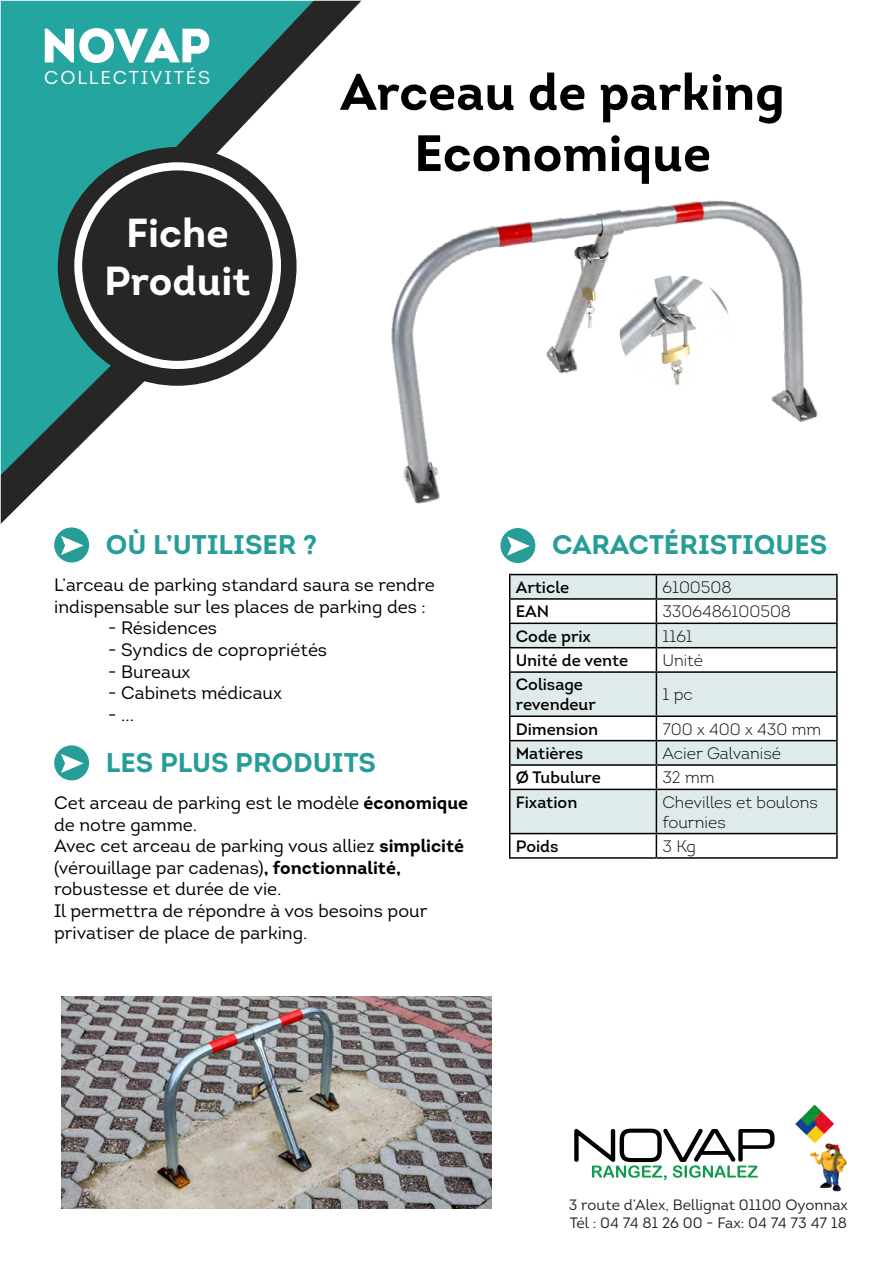
<style>
.page{position:relative;width:893px;height:1263px;background:#fff}
.page>*{position:absolute;margin:0;border:0;box-sizing:border-box;transform-origin:0 0}
.t1{font:700 51px/61.2px "Intro";color:#000;text-align:center}
.t2{font:700 40.5px/48.6px "Intro";color:#fdfeff;text-align:center}
.t3{font:700 27px "Intro";color:#279d98}
.t4{font:18.6px "Intro";letter-spacing:.1em;color:#fff}
.t5{font:18px/21.6px "Intro";color:#000}
.t6{font:300 16.5px/19.8px "Intro";color:#000}
.t7{font:16.5px/19.8px "Intro";color:#000}
.t8{font:15px/18px "Intro";color:#272624}
.s1{font-weight:700}
</style>
<div class="page">
<svg style="left:3px;top:3px;width:293px;height:383px;fill:#25a5a0"></svg>
<svg style="left:3px;top:342px;width:164px;height:180px"></svg>
<div style="left:59px;top:148px;width:237px;height:237px;background:#272624;border-radius:50%"></div>
<div style="left:74px;top:162px;width:207px;height:207px;background:#fff;border-radius:50%"></div>
<div style="left:82px;top:170px;width:191px;height:191px;background:#272624;border-radius:50%"></div>
<svg style="left:45px;top:0;width:317px;height:162px"></svg>
<svg style="left:574px;top:1128px;width:200px;height:52px"></svg>
<img style="left:795px;top:1104px;width:52px;height:88px">
<img style="left:391px;top:200px;width:428px;height:304px">
<img style="left:61px;top:996px;width:430px;height:213px">
<svg style="left:510px;top:575px;width:326px;height:140px;fill:#dfebeb"></svg>
<hr style="left:509px;top:574px;width:147px;height:1px;background:#000">
<hr style="left:656px;top:574px;width:182px;height:1px;background:#000">
<hr style="left:836px;top:575px;width:2px;height:23px;background:#000">
<hr style="left:509px;top:598px;width:147px;height:2px;background:#000">
<hr style="left:656px;top:598px;width:182px;height:2px;background:#000">
<hr style="left:836px;top:600px;width:2px;height:22px;background:#000">
<hr style="left:509px;top:622px;width:147px;height:2px;background:#000">
<hr style="left:656px;top:622px;width:182px;height:2px;background:#000">
<hr style="left:836px;top:624px;width:2px;height:23px;background:#000">
<hr style="left:509px;top:647px;width:147px;height:1px;background:#000">
<svg style="left:509px;top:575px;width:1px;height:96px"></svg>
<hr style="left:656px;top:647px;width:182px;height:1px;background:#000">
<svg style="left:656px;top:575px;width:1px;height:96px"></svg>
<hr style="left:836px;top:648px;width:2px;height:23px;background:#000">
<hr style="left:509px;top:671px;width:147px;height:2px;background:#000">
<hr style="left:509px;top:673px;width:1px;height:42px;background:#000">
<hr style="left:656px;top:671px;width:182px;height:2px;background:#000">
<hr style="left:656px;top:673px;width:1px;height:42px;background:#000">
<hr style="left:836px;top:673px;width:2px;height:42px;background:#000">
<hr style="left:509px;top:715px;width:147px;height:2px;background:#000">
<hr style="left:656px;top:715px;width:182px;height:2px;background:#000">
<hr style="left:836px;top:717px;width:2px;height:23px;background:#000">
<hr style="left:656px;top:740px;width:182px;height:1px;background:#000">
<hr style="left:836px;top:741px;width:2px;height:23px;background:#000">
<hr style="left:656px;top:764px;width:182px;height:2px;background:#000">
<hr style="left:836px;top:766px;width:2px;height:23px;background:#000">
<hr style="left:656px;top:789px;width:182px;height:1px;background:#000">
<hr style="left:836px;top:790px;width:2px;height:43px;background:#000">
<hr style="left:656px;top:833px;width:182px;height:1px;background:#000">
<svg style="left:509px;top:717px;width:328px;height:140px"></svg>
<hr style="left:836px;top:834px;width:2px;height:23px;background:#000">
<hr style="left:509px;top:857px;width:147px;height:2px;background:#000">
<hr style="left:656px;top:857px;width:182px;height:2px;background:#000">
<img style="left:617px;top:273px;width:116px;height:116px;border-radius:58px">
<div style="left:615px;top:271px;width:121px;height:120px;border:4px solid #fff;border-radius:50%"></div>
<div style="left:55px;top:528px;width:33px;height:34px;background:#279d98;border-radius:50%"></div>
<div style="left:54px;top:527px;width:35px;height:35px;border:2px solid #279d98;border-radius:50%"></div>
<svg style="left:61px;top:536px;width:23px;height:19px"></svg>
<div style="left:55px;top:746px;width:33px;height:34px;background:#279d98;border-radius:50%"></div>
<div style="left:54px;top:745px;width:35px;height:35px;border:2px solid #279d98;border-radius:50%"></div>
<svg style="left:61px;top:754px;width:23px;height:19px"></svg>
<div style="left:501px;top:529px;width:34px;height:33px;background:#279d98;border-radius:50%"></div>
<div style="left:500px;top:528px;width:35px;height:35px;border:2px solid #279d98;border-radius:50%"></div>
<svg style="left:507px;top:536px;width:23px;height:20px"></svg>
<p class="t4" style="left:44px;top:66px;width:167px">COLLECTIVITÉS</p>
<h2 class="t2" style="left:104px;top:208px;width:148px">Fiche<br>Produit</h2>
<h1 class="t1" style="left:341px;top:61px;width:446px">Arceau de parking<br>Economique</h1>
<h3 class="t3" style="left:106px;top:527px;width:213px">OÙ L’UTILISER ?</h3>
<h3 class="t3" style="left:552px;top:527px;width:277px">CARACTÉRISTIQUES</h3>
<p class="t5" style="left:54px;top:574px;width:382px">L’arceau de parking standard saura se rendre indispensable sur les places de parking des :</p>
<p class="t5" style="left:108px;top:617px;width:110px">- Résidences</p>
<p class="t5" style="left:108px;top:639px;width:220px">- Syndics de copropriétés</p>
<p class="t5" style="left:108px;top:660px;width:84px">- Bureaux</p>
<p class="t5" style="left:108px;top:682px;width:175px">- Cabinets médicaux</p>
<p class="t5" style="left:108px;top:704px;width:27px">- ...</p>
<h3 class="t3" style="left:106px;top:745px;width:272px">LES PLUS PRODUITS</h3>
<p class="t5" style="left:54px;top:792px;width:416px">Cet arceau de parking est le modèle <span class="s1">économique </span>de notre gamme.<br>Avec cet arceau de parking vous alliez <span class="s1">simplicité </span>(vérouillage par cadenas)<span class="s1">, fonctionnalité, </span>robustesse et durée de vie.<br>Il permettra de répondre à vos besoins pour privatiser de place de parking.</p>
<p class="t7" style="left:516px;top:577px;width:55px">Article</p>
<p class="t6" style="left:662px;top:577px;width:71px">6100508</p>
<p class="t7" style="left:516px;top:602px;width:35px">EAN</p>
<p class="t6" style="left:662px;top:602px;width:130px">3306486100508</p>
<p class="t7" style="left:516px;top:626px;width:77px">Code prix</p>
<p class="t6" style="left:662px;top:626px;width:32px">1161</p>
<p class="t7" style="left:516px;top:650px;width:114px">Unité de vente</p>
<p class="t6" style="left:662px;top:650px;width:42px">Unité</p>
<p class="t7" style="left:516px;top:675px;width:82px">Colisage revendeur</p>
<p class="t6" style="left:662px;top:685px;width:32px">1 pc</p>
<p class="t7" style="left:516px;top:719px;width:84px">Dimension</p>
<p class="t6" style="left:662px;top:719px;width:160px">700 x 400 x 430 mm</p>
<p class="t7" style="left:516px;top:743px;width:69px">Matières</p>
<p class="t6" style="left:662px;top:743px;width:120px">Acier Galvanisé</p>
<p class="t7" style="left:516px;top:768px;width:87px">Ø Tubulure</p>
<p class="t6" style="left:662px;top:768px;width:54px">32 mm</p>
<p class="t7" style="left:516px;top:792px;width:63px">Fixation</p>
<p class="t6" style="left:662px;top:792px;width:157px">Chevilles et boulons fournies</p>
<p class="t7" style="left:516px;top:836px;width:44px">Poids</p>
<p class="t6" style="left:662px;top:836px;width:35px">3 Kg</p>
<p class="t8" style="left:569px;top:1196px;width:281px">3 route d’Alex, Bellignat 01100 Oyonnax<br>Tél : 04 74 81 26 00 - Fax: 04 74 73 47 18</p>
</div>
